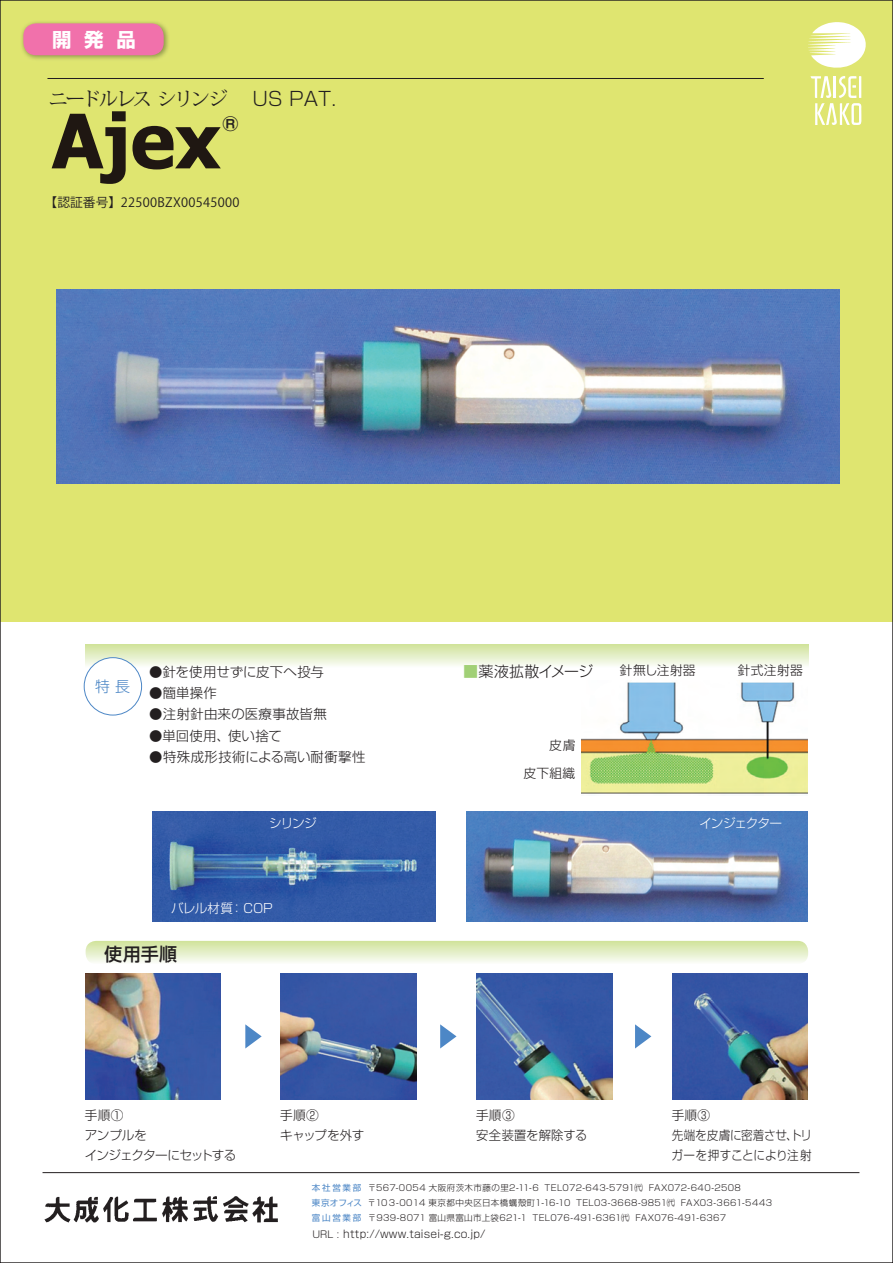
<style>
.page{position:relative;width:893px;height:1263px;background:#fff}
.page>*{position:absolute;margin:0;border:0;box-sizing:border-box;transform-origin:0 0}
.t1{font:700 75.15px "Tahoma";color:#1f1712}
.t2{font:19.35px "Koz Min Pro";letter-spacing:-.12em;color:#231f20}
.t3{font:700 19.35px "Shin Go";color:#fff}
.t4{font:700 19.2px "Shin Go De";color:#231f20}
.t5{font:500 18px "Shin Go";color:#231f20}
.t6{font:300 14.85px "Shin Go";letter-spacing:-.04em;color:#231f20}
.t7{font:300 14.85px "Shin Go";color:#4d87c6}
.t8{font:300 13.35px "Shin Go";letter-spacing:.015em;color:#231f20}
.t9{font:12.75px "Koz Go Pro";letter-spacing:.025em;color:#231f20}
.t10{font:300 12.75px "Shin Go";letter-spacing:.02em;color:#231f20}
.t11{font:300 12.6px/20px "Shin Go";letter-spacing:-.02em;color:#231f20}
.t12{font:300 12.6px/19.8px "Shin Go";letter-spacing:-.055em;color:#231f20}
.t13{font:300 12.6px/20px "Shin Go";letter-spacing:.015em;color:#231f20}
.t14{font:300 12.6px "Shin Go";letter-spacing:-.06em;color:#fff}
.t15{font:300 12.6px "Shin Go";letter-spacing:-.01em;color:#fff}
.t16{font:300 10.65px "Shin Go";letter-spacing:.01em;color:#231f20}
.t17{font:300 8.55px/14.9px "Shin Go";letter-spacing:.035em;color:#231f20}
.s1{font-family:"Shin Go";font-weight:300;font-size:19.2px}
.s2{color:#a1d076}
.s3{font-weight:400;color:#4d87c6}
.s4{font-size:9.6px}
</style>
<div class="page">
<div style="left:0;top:0;width:893px;height:621px;background:#dfe570"></div>
<img style="left:21px;top:22px;width:148px;height:37px">
<div style="left:23px;top:23px;width:141px;height:32px;background:#f171ab;border-radius:13px"></div>
<svg style="left:808px;top:22px;width:58px;height:46px"></svg>
<svg style="left:810px;top:76px;width:52px;height:49px"></svg>
<hr style="left:47px;top:78px;width:717px;height:1px;background:#231f20">
<svg style="left:86px;top:644px;width:722px;height:23px;background:#e4eec7"></svg>
<img style="left:581px;top:682px;width:227px;height:112px">
<div style="left:84px;top:658px;width:58px;height:57px;background:#fff;border-radius:50%"></div>
<div style="left:84px;top:657px;width:58px;height:58px;border:1px solid #4d87c6;border-radius:50%"></div>
<svg style="left:86px;top:941px;width:722px;height:21px;background:#e3eec5"></svg>
<hr style="left:43px;top:1172px;width:816px;height:1px;background:#231f20">
<img style="left:44px;top:1196px;width:234px;height:27px">
<img style="left:57px;top:289px;width:783px;height:195px">
<img style="left:85px;top:974px;width:136px;height:125px">
<img style="left:476px;top:974px;width:136px;height:125px">
<img style="left:281px;top:974px;width:135px;height:125px">
<img style="left:672px;top:974px;width:136px;height:125px">
<img style="left:152px;top:811px;width:283px;height:111px">
<img style="left:467px;top:811px;width:341px;height:111px">
<svg style="left:440px;top:1024px;width:16px;height:24px"></svg>
<svg style="left:635px;top:1024px;width:16px;height:24px"></svg>
<svg style="left:245px;top:1024px;width:17px;height:24px"></svg>
<h2 class="t3" style="left:52px;top:27px;width:85px">開 発 品</h2>
<h2 class="t2" style="left:49px;top:86px;width:289px">ニードルレス シリンジ　 <span class="s1">US PAT.</span></h2>
<h3 class="t4" style="left:222px;top:111px;width:18px">®</h3>
<h1 class="t1" style="left:52px;top:88px;width:266px">Ajex50</h1>
<h3 class="t9" style="left:45px;top:194px;width:196px">【認証番号】22500BZX00545000</h3>
<h3 class="t7" style="left:95px;top:677px;width:36px">特 長</h3>
<h3 class="t8" style="left:149px;top:664px;width:176px">●針を使用せずに皮下へ投与</h3>
<h3 class="t8" style="left:149px;top:685px;width:69px">●簡単操作</h3>
<h3 class="t8" style="left:149px;top:706px;width:179px">●注射針由来の医療事故皆無</h3>
<h3 class="t8" style="left:149px;top:727px;width:134px">●単回使用、使い捨て</h3>
<h3 class="t8" style="left:149px;top:748px;width:218px">●特殊成形技術による高い耐衝撃性</h3>
<h3 class="t6" style="left:463px;top:661px;width:132px"><span class="s2">■</span>薬液拡散イメージ</h3>
<h3 class="t10" style="left:549px;top:737px;width:28px">皮膚</h3>
<h3 class="t10" style="left:523px;top:765px;width:53px">皮下組織</h3>
<h3 class="t10" style="left:620px;top:661px;width:77px">針無し注射器</h3>
<h3 class="t10" style="left:738px;top:661px;width:66px">針式注射器</h3>
<h3 class="t14" style="left:269px;top:815px;width:49px">シリンジ</h3>
<h3 class="t14" style="left:699px;top:815px;width:84px">インジェクター</h3>
<h3 class="t15" style="left:171px;top:900px;width:103px">バレル材質： COP</h3>
<h3 class="t5" style="left:86px;top:942px;width:92px">　使用手順</h3>
<h3 class="t12" style="left:85px;top:1105px;width:153px">手順①<br>アンプルを<br>インジェクターにセットする</h3>
<h3 class="t11" style="left:280px;top:1105px;width:86px">手順②<br>キャップを外す</h3>
<h3 class="t13" style="left:476px;top:1105px;width:113px">手順③<br>安全装置を解除する</h3>
<h3 class="t11" style="left:672px;top:1105px;width:142px">手順③<br>先端を皮膚に密着させ、トリガーを押すことにより注射</h3>
<p class="t17" style="left:312px;top:1180px;width:462px"><span class="s3">本社営業部</span> 〒567-0054 大阪府茨木市藤の里2-11-6 TEL072-643-5791㈹ FAX072-640-2508<br><span class="s3">東京オフィス</span> 〒103-0014 東京都中央区日本橋蠣殼町1-16-10 TEL03-3668-9851㈹ FAX03-3661-5443<span class="s3">富山営業部</span> 〒939-8071 富山県富山市上袋621-1 TEL076-491-6361㈹ FAX076-491-6367</p>
<p class="t16" style="left:312px;top:1227px;width:175px"><span class="s4">URL :</span> http://www.taisei-g.co.jp/</p>
</div>
